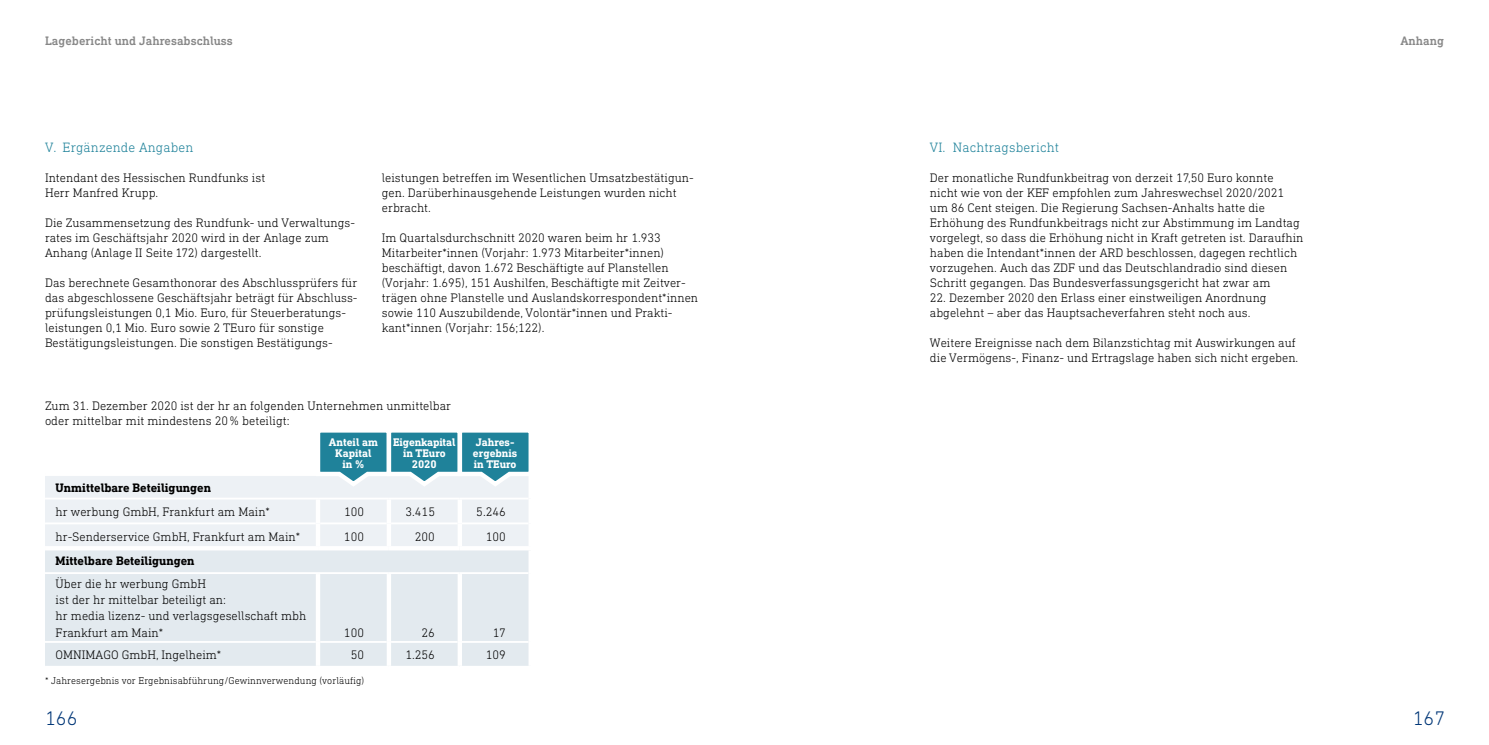
<style>
.page{position:relative;width:1489px;height:745px;background:#fff}
.page>*{position:absolute;margin:0;border:0;box-sizing:border-box;transform-origin:0 0}
.t1{font:300 20px "DIN Next Slab Pro";letter-spacing:.01em;color:#033878}
.t2{font:300 13.75px "DIN Next Slab Pro";letter-spacing:.01em;color:#1f829a}
.t3{font:300 12.5px/15px "DIN Next Slab Pro";color:#000}
.t4{font:700 12.5px "DIN Next Slab Pro";color:#000}
.t5{font:500 12.5px "DIN Next Slab Pro";color:#878787}
.t6{font:700 11.25px/11.2px "DIN Next Slab Pro";color:#fff;text-align:center}
.t7{font:300 10px "DIN Next Slab Pro";letter-spacing:.005em;color:#000}
</style>
<div class="page">
<div style="left:45px;top:476px;width:483px;height:69px;background:#edf1f5"></div>
<div style="left:45px;top:550px;width:483px;height:115px;background:#e3eaef"></div>
<hr style="left:45px;top:497px;width:273px;height:2px;background:#fff">
<hr style="left:318px;top:497px;width:71px;height:2px;background:#fff">
<hr style="left:389px;top:497px;width:71px;height:2px;background:#fff">
<hr style="left:460px;top:497px;width:68px;height:2px;background:#fff">
<hr style="left:45px;top:522px;width:271px;height:2px;background:#fff">
<hr style="left:320px;top:522px;width:67px;height:2px;background:#fff">
<hr style="left:391px;top:522px;width:66px;height:2px;background:#fff">
<hr style="left:462px;top:522px;width:66px;height:2px;background:#fff">
<hr style="left:45px;top:571px;width:273px;height:2px;background:#fff">
<hr style="left:318px;top:571px;width:71px;height:2px;background:#fff">
<hr style="left:389px;top:571px;width:71px;height:2px;background:#fff">
<hr style="left:460px;top:571px;width:68px;height:2px;background:#fff">
<hr style="left:45px;top:640px;width:271px;height:2px;background:#fff">
<hr style="left:320px;top:640px;width:67px;height:2px;background:#fff">
<hr style="left:391px;top:640px;width:66px;height:2px;background:#fff">
<hr style="left:462px;top:640px;width:66px;height:2px;background:#fff">
<hr style="left:387px;top:499px;width:4px;height:24px;background:#fff">
<div style="left:457px;top:499px;width:5px;height:24px;background:#fff"></div>
<hr style="left:387px;top:523px;width:4px;height:22px;background:#fff">
<div style="left:457px;top:523px;width:5px;height:22px;background:#fff"></div>
<hr style="left:387px;top:573px;width:4px;height:68px;background:#fff">
<div style="left:457px;top:573px;width:5px;height:68px;background:#fff"></div>
<hr style="left:387px;top:641px;width:4px;height:24px;background:#fff">
<div style="left:457px;top:641px;width:5px;height:24px;background:#fff"></div>
<hr style="left:316px;top:499px;width:4px;height:24px;background:#fff">
<hr style="left:316px;top:523px;width:4px;height:22px;background:#fff">
<hr style="left:316px;top:573px;width:4px;height:68px;background:#fff">
<hr style="left:316px;top:641px;width:4px;height:24px;background:#fff">
<svg style="left:313px;top:432px;width:216px;height:57px;background:#66a9ba"></svg>
<p class="t5" style="left:45px;top:33px;width:189px">Lagebericht und Jahresabschluss</p>
<p class="t5" style="left:1400px;top:33px;width:45px">Anhang</p>
<p class="t2" style="left:45px;top:139px;width:150px">V. Ergänzende Angaben</p>
<p class="t3" style="left:45px;top:170px;width:222px">Intendant des Hessischen Rundfunks ist<br>Herr Manfred Krupp.</p>
<p class="t3" style="left:45px;top:215px;width:312px">Die Zusammensetzung des Rundfunk- und Verwaltungs&shy;rates im Geschäftsjahr 2020 wird in der Anlage zum<br>Anhang (Anlage II Seite 172) dargestellt.</p>
<p class="t3" style="left:45px;top:275px;width:314px">Das berechnete Gesamthonorar des Abschlussprüfers für das abgeschlossene Geschäftsjahr beträgt für Abschluss&shy;prüfungsleistungen 0,1 Mio. Euro, für Steuerberatungs&shy;leistungen 0,1 Mio. Euro sowie 2 TEuro für sonstige Bestätigungsleistungen. Die sonstigen Bestätigungs-</p>
<p class="t3" style="left:382px;top:170px;width:313px">leistungen betreffen im Wesentlichen Umsatzbestätigun&shy;gen. Darüberhinausgehende Leistungen wurden nicht erbracht.</p>
<p class="t3" style="left:382px;top:230px;width:318px">Im Quartalsdurchschnitt 2020 waren beim hr 1.933<br>Mitarbeiter*innen (Vorjahr: 1.973 Mitarbeiter*innen) beschäftigt, davon 1.672 Beschäftigte auf Planstellen (Vorjahr: 1.695), 151 Aushilfen, Beschäftigte mit Zeitver&shy;trägen ohne Planstelle und Auslandskorrespondent*innen sowie 110 Auszubildende, Volontär*innen und Prakti&shy;kant*innen (Vorjahr: 156;122).</p>
<p class="t3" style="left:45px;top:397px;width:408px">Zum 31. Dezember 2020 ist der hr an folgenden Unternehmen unmittelbar oder mittelbar mit mindestens 20% beteiligt:</p>
<p class="t6" style="left:329px;top:436px;width:51px">Anteil am<br>Kapital in %</p>
<p class="t6" style="left:393px;top:436px;width:64px">Eigenkapital in TEuro<br>2020</p>
<p class="t6" style="left:473px;top:436px;width:46px;text-align:left">Jahres&shy;ergebnis in TEuro</p>
<p class="t4" style="left:56px;top:479px;width:157px">Unmittelbare Beteiligungen</p>
<p class="t3" style="left:56px;top:503px;width:216px">hr werbung GmbH, Frankfurt am Main*</p>
<p class="t3" style="left:344px;top:503px;width:22px">100</p>
<p class="t3" style="left:405px;top:503px;width:31px">3.415</p>
<p class="t3" style="left:476px;top:503px;width:31px">5.246</p>
<p class="t3" style="left:56px;top:528px;width:246px">hr-Senderservice GmbH, Frankfurt am Main*</p>
<p class="t3" style="left:344px;top:528px;width:22px">100</p>
<p class="t3" style="left:415px;top:528px;width:22px">200</p>
<p class="t3" style="left:486px;top:528px;width:22px">100</p>
<p class="t4" style="left:56px;top:553px;width:140px">Mittelbare Beteiligungen</p>
<p class="t3" style="left:56px;top:575px;width:252px;line-height:16.2px">Über die hr werbung GmbH<br>ist der hr mittelbar beteiligt an:<br>hr media lizenz- und verlagsgesellschaft mbh<br>Frankfurt am Main*</p>
<p class="t3" style="left:344px;top:624px;width:22px">100</p>
<p class="t3" style="left:421px;top:624px;width:15px">26</p>
<p class="t3" style="left:492px;top:624px;width:15px">17</p>
<p class="t3" style="left:56px;top:646px;width:167px">OMNIMAGO GmbH, Ingelheim*</p>
<p class="t3" style="left:350px;top:646px;width:15px">50</p>
<p class="t3" style="left:405px;top:646px;width:31px">1.256</p>
<p class="t3" style="left:486px;top:646px;width:22px">109</p>
<p class="t7" style="left:45px;top:674px;width:321px">* Jahresergebnis vor Ergebnisabführung/Gewinnverwendung (vorläufig)</p>
<p class="t2" style="left:929px;top:139px;width:131px">VI. Nachtragsbericht</p>
<p class="t3" style="left:929px;top:170px;width:375px">Der monatliche Rundfunkbeitrag von derzeit 17,50 Euro konnte nicht wie von der KEF empfohlen zum Jahreswechsel 2020/2021 um 86 Cent steigen. Die Regierung Sachsen-Anhalts hatte die Erhöhung des Rundfunkbeitrags nicht zur Abstimmung im Landtag vorgelegt, so dass die Erhöhung nicht in Kraft getreten ist. Daraufhin haben die Intendant*innen der ARD beschlossen, dagegen rechtlich vorzugehen. Auch das ZDF und das Deutschlandradio sind diesen Schritt gegangen. Das Bundesverfassungsgericht hat zwar am</p>
<p class="t3" style="left:929px;top:290px;width:338px">22. Dezember 2020 den Erlass einer einstweiligen Anordnung abgelehnt – aber das Hauptsacheverfahren steht noch aus.</p>
<p class="t3" style="left:929px;top:335px;width:370px">Weitere Ereignisse nach dem Bilanzstichtag mit Auswirkungen auf die Vermögens-, Finanz- und Ertragslage haben sich nicht ergeben.</p>
<h1 class="t1" style="left:45px;top:706px;width:34px">166</h1>
<h1 class="t1" style="left:1412px;top:706px;width:34px">167</h1>
</div>
